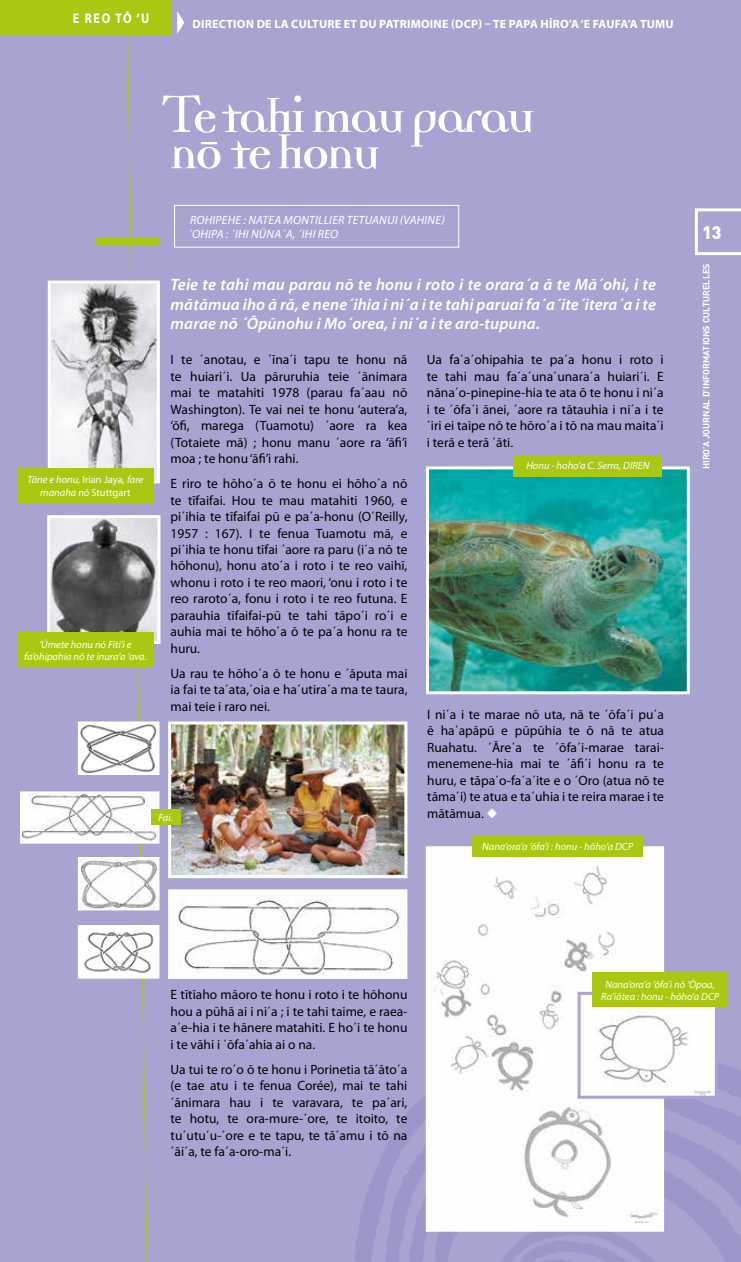
<style>
.page{position:relative;width:741px;height:1262px;background:#a8a4d2}
.page>*{position:absolute;margin:0;border:0;box-sizing:border-box;transform-origin:0 0}
.t1{font:700 51px/36.3px "Democratica";letter-spacing:-.06em;color:#fff}
.t2{font:900 18px "DIN";color:#fff}
.t3{font:italic 600 16.5px/19.8px "Myriad Pro";letter-spacing:.01em;color:#fff;text-align:justify}
.t4{font:700 14.1px "Myriad Pro";color:#fff;scale:.85 1}
.t5{font:13.5px/16.5px "Myriad Pro";color:#000;text-align:justify}
.t6{font:700 12px "Myriad Pro";letter-spacing:.02em;color:#fff}
.t7{font:italic 12px/14.4px "Myriad Pro";letter-spacing:.02em;color:#fff}
.t8{font:italic 10.5px/12.6px "Myriad Pro";color:#fff;text-align:center}
.t9{font:700 9px "DIN";color:#fff}
.s1{font-weight:400;font-size:85.5px}
.s2{font-style:normal}
.s3{color:#fff}
</style>
<div class="page">
<div style="left:175px;top:205px;width:284px;height:42px;background:#a8a4d2"></div>
<div style="left:174px;top:205px;width:285px;height:43px;border:1px solid #fff"></div>
<img style="left:51px;top:519px;width:105px;height:121px">
<div style="left:47px;top:515px;width:113px;height:129px;border:3px solid #fff"></div>
<img style="left:80px;top:723px;width:77px;height:50px">
<div style="left:78px;top:721px;width:81px;height:54px;border:1px solid #fff"></div>
<img style="left:172px;top:725px;width:231px;height:149px">
<div style="left:168px;top:721px;width:239px;height:157px;border:3px solid #fff"></div>
<img style="left:80px;top:859px;width:77px;height:49px">
<img style="left:80px;top:927px;width:77px;height:50px">
<div style="left:78px;top:925px;width:81px;height:54px;border:1px solid #fff"></div>
<img style="left:23px;top:794px;width:133px;height:47px">
<div style="left:20px;top:791px;width:139px;height:53px;border:2px solid #fff"></div>
<img style="left:172px;top:893px;width:231px;height:82px">
<img style="left:430px;top:470px;width:256px;height:220px">
<div style="left:426px;top:466px;width:264px;height:228px;border:3px solid #fff"></div>
<div style="left:18px;top:633px;width:135px;height:34px;background:#aac811"></div>
<img style="left:52px;top:285px;width:104px;height:194px">
<div style="left:48px;top:281px;width:112px;height:202px;border:3px solid #fff"></div>
<div style="left:18px;top:468px;width:135px;height:34px;background:#aac811"></div>
<div style="left:151px;top:810px;width:29px;height:15px;background:#aac811"></div>
<div style="left:514px;top:455px;width:148px;height:21px;background:#aac811"></div>
<img style="left:431px;top:851px;width:228px;height:371px">
<div style="left:473px;top:836px;width:170px;height:21px;background:#aac811"></div>
<img style="left:582px;top:1000px;width:132px;height:95px">
<div style="left:578px;top:992px;width:140px;height:107px;border:3px solid #a8a4d2"></div>
<div style="left:593px;top:973px;width:135px;height:34px;background:#aac811"></div>
<p class="t4" style="left:73px;top:9px;width:91px">E REO TŌ ‘U</p>
<p class="t6" style="left:193px;top:16px;width:483px">DIRECTION DE LA CULTURE ET DU PATRIMOINE (DCP) – TE PAPA HĪRO’A ‘E FAUFA’A TUMU</p>
<h1 class="t1" style="left:160px;top:104px;width:377px"><span class="s1">T</span>e tahi mau parau no- te honu</h1>
<p class="t7" style="left:188px;top:212px;width:259px">ROHIPEHE : NATEA MONTILLIER TETUANUI (VAHINE) ΄OHIPA : ΄IHI NŪNA΄A, ΄IHI REO</p>
<p class="t8" style="left:28px;top:473px;width:117px">Tāne e honu, <span class="s2">Irian Jaya</span>, fare manaha nō <span class="s2">Stuttgart</span></p>
<p class="t8" style="left:24px;top:638px;width:124px">‘Ūmete honu nō Fīti’i e fa’ohipahia nō te inura’a ‘ava.</p>
<p class="t3" style="left:171px;top:274px;width:487px">Teie te tahi mau parau nō te honu i roto i te orara΄a ā te Mā΄ohi, i te mātāmua iho ā rā, e nene΄ihia i ni΄a i te tahi paruai fa΄a΄ite΄itera΄a i te marae nō ΄Ōpūnohu i Mo΄orea, i ni΄a i te ara-tupuna.</p>
<p class="t5" style="left:171px;top:351px;width:238px">I te ΄anotau, e ΄īna΄i tapu te honu nā te huiari΄i. Ua pāruruhia teie ΄ānimara mai te matahiti 1978 (parau fa΄aau nō Washington). Te vai nei te honu ‘autera’a, ‘ōfi, marega (Tuamotu) ΄aore ra kea (Totaiete mā) ; honu manu ΄aore ra ‘āfi’i moa ; te honu ‘āfi’i rahi.</p>
<p class="t5" style="left:171px;top:475px;width:238px">E riro te hōho΄a ō te honu ei hōho΄a nō te tīfaifai. Hou te mau matahiti 1960, e pi΄ihia te tīfaifai pū e pa΄a-honu (O΄Reilly, 1957 : 167). I te fenua Tuamotu mā, e pi΄ihia te honu tīfai ΄aore ra paru (i΄a nō te hōhonu), honu ato΄a i roto i te reo vaihī, whonu i roto i te reo maori, ‘onu i roto i te reo raroto΄a, fonu i roto i te reo futuna. E parauhia tīfaifai-pū te tahi tāpo΄i ro΄i e auhia mai te hōho΄a ō te pa΄a honu ra te huru.</p>
<p class="t5" style="left:171px;top:665px;width:238px">Ua rau te hōho΄a ō te honu e ΄āputa mai ia fai te ta΄ata,΄oia e ha΄utira΄a ma te taura, mai teie i raro nei.</p>
<p class="t8" style="left:158px;top:811px;width:16px">Fai.</p>
<p class="t5" style="left:427px;top:351px;width:238px">Ua fa΄a΄ohipahia te pa΄a honu i roto i te tahi mau fa΄a΄una΄unara΄a huiari΄i. E nāna΄o-pinepine-hia te ata ō te honu i ni΄a i te ΄ōfa΄i ānei, ΄aore ra tātauhia i ni΄a i te ΄iri ei taipe nō te hōro΄a i tō na mau maita΄i i terā e terā ΄āti.</p>
<p class="t8" style="left:526px;top:459px;width:125px">Honu - hoho’a C. Serra, DIREN</p>
<p class="t5" style="left:427px;top:706px;width:238px">I ni΄a i te marae nō uta, nā te ΄ōfa΄i pu΄a ē ha΄apāpū e pūpūhia te ō nā te atua Ruahatu. ΄Āre΄a te ΄ōfa΄i-marae tarai&shy;menemene-hia mai te ΄āfi΄i honu ra te huru, e tāpa΄o-fa΄a΄ite e o ΄Oro (atua nō te tāma΄i) te atua e ta΄uhia i te reira marae i te mātāmua. <span class="s3">◆</span></p>
<p class="t8" style="left:482px;top:840px;width:152px">Nana’ora’a ‘ōfa’i : honu - hōho’a DCP</p>
<h2 class="t2" style="left:702px;top:221px;width:21px">13</h2>
<p class="t9" style="left:700px;top:469px;width:207px;rotate:-90deg">HIRO’A JOURNAL D’INFORMATIONS CULTURELLES</p>
<p class="t5" style="left:171px;top:986px;width:238px">E tītīaho māoro te honu i roto i te hōhonu hou a pūhā ai i ni΄a ; i te tahi taime, e raea&shy;a΄e-hia i te hānere matahiti. E ho΄i te honu i te vāhi i ΄ōfa΄ahia ai o na.</p>
<p class="t5" style="left:171px;top:1061px;width:238px">Ua tui te ro΄o ō te honu i Porinetia tā΄āto΄a (e tae atu i te fenua Corée), mai te tahi ΄ānimara hau i te varavara, te pa΄ari, te hotu, te ora-mure-΄ore, te itoito, te tu΄utu΄u-΄ore e te tapu, te tā΄amu i tō na ΄āi΄a, te fa΄a-oro-ma΄i.</p>
<p class="t8" style="left:601px;top:978px;width:119px">Nana’ora’a ‘ōfa’i nō ‘Ōpoa,<br>Ra’iātea : honu - hōho’a DCP</p>
</div>
